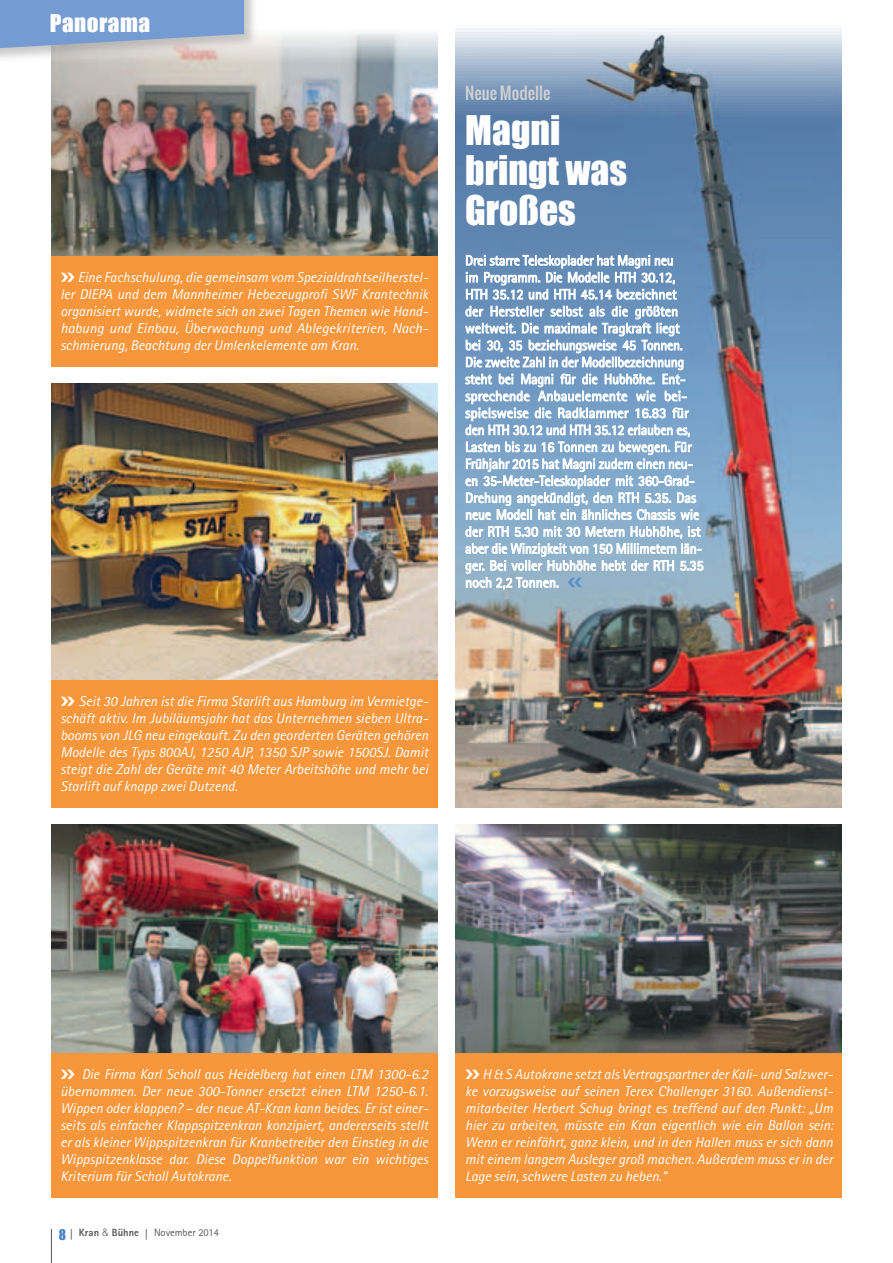
<style>
.page{position:relative;width:893px;height:1263px;background:#fff}
.page>*{position:absolute;margin:0;border:0;box-sizing:border-box;transform-origin:0 0}
.t1{font:37.5px/39.9px "Impact";color:#fff}
.t2{font:22.5px "Impact";letter-spacing:.02em;color:#fff}
.t3{font:16.5px "Oswald";color:#d1d2d4}
.t4{font:italic 14.25px/17px "Rotis Sans Serif";color:#fff;text-align:justify}
.t5{font:10.5px "Rotis Sans Serif";color:#57585a}
.s1{font-family:"Impact";font-size:13.5px;color:#4786c6}
.s2{font-family:"Frutiger";font-weight:700;font-stretch:condensed;font-size:10.65px}
.s3{font-weight:800}
.s4{font-family:"Helvetica";font-weight:300}
</style>
<div class="page">
<img style="left:456px;top:151px;width:386px;height:657px">
<img style="left:51px;top:32px;width:386px;height:225px">
<img style="left:456px;top:28px;width:386px;height:123px">
<img style="left:51px;top:825px;width:386px;height:228px">
<div style="left:51px;top:1053px;width:386px;height:144px;background:#f7963b"></div>
<img style="left:51px;top:384px;width:386px;height:296px">
<svg style="left:466px;top:255px;width:211px;height:45px"></svg>
<div style="left:51px;top:680px;width:386px;height:128px;background:#f7963b"></div>
<img style="left:456px;top:825px;width:386px;height:228px">
<div style="left:456px;top:1053px;width:386px;height:144px;background:#f7963b"></div>
<div style="left:51px;top:257px;width:386px;height:110px;background:#f7963b"></div>
<div style="left:0;top:0;width:258px;height:63px;background:#231f20;opacity:.25"></div>
<svg style="left:0;top:0;width:244px;height:48px;background:#80a2d0"></svg>
<hr style="left:51px;top:1229px;width:1px;height:34px;background:#57585a">
<svg style="left:465px;top:306px;width:238px;height:283px"></svg>
<h2 class="t2" style="left:50px;top:6px;width:102px">Panorama</h2>
<p class="t4" style="left:60px;top:269px;width:369px;text-indent:17px">Eine Fachschulung, die gemeinsam vom Spezialdrahtseilherstel&shy;ler DIEPA und dem Mannheimer Hebezeugprofi SWF Krantechnik organisiert wurde, widmete sich an zwei Tagen Themen wie Hand&shy;habung und Einbau, Überwachung und Ablegekriterien, Nach&shy;schmierung, Beachtung der Umlenkelemente am Kran.</p>
<p class="t3" style="left:465px;top:81px;width:87px">Neue Modelle</p>
<h1 class="t1" style="left:465px;top:110px;width:163px">Magni bringt was<br>Großes</h1>
<p class="t4" style="left:60px;top:693px;width:369px;text-indent:18px">Seit 30 Jahren ist die Firma Starlift aus Hamburg im Vermietge&shy;schäft aktiv. Im Jubiläumsjahr hat das Unternehmen sieben Ultra&shy;booms von JLG neu eingekauft. Zu den georderten Geräten gehören Modelle des Typs 800AJ, 1250 AJP, 1350 SJP sowie 1500SJ. Damit steigt die Zahl der Geräte mit 40 Meter Arbeitshöhe und mehr bei Starlift auf knapp zwei Dutzend.</p>
<p class="t4" style="left:60px;top:1066px;width:369px;text-indent:21px">Die Firma Karl Scholl aus Heidelberg hat einen LTM 1300-6.2 übernommen. Der neue 300-Tonner ersetzt einen LTM 1250-6.1.<br>Wippen oder klappen? – der neue AT-Kran kann beides. Er ist einer&shy;seits als einfacher Klappspitzenkran konzipiert, andererseits stellt er als kleiner Wippspitzenkran für Kranbetreiber den Einstieg in die Wippspitzenklasse dar. Diese Doppelfunktion war ein wichtiges Kriterium für Scholl Autokrane.</p>
<p class="t5" style="left:59px;top:1226px;width:162px"><span class="s1">8</span> <span class="s2">|</span> <span class="s3">Kran</span> <span class="s4">&amp;</span> <span class="s3">Bühne</span> <span class="s2">|</span> November 2014</p>
<p class="t4" style="left:465px;top:1066px;width:369px;text-indent:17px">H &amp; S Autokrane setzt als Vertragspartner der Kali- und Salzwer&shy;ke vorzugsweise auf seinen Terex Challenger 3160. Außendienst&shy;mitarbeiter Herbert Schug bringt es treffend auf den Punkt: „Um hier zu arbeiten, müsste ein Kran eigentlich wie ein Ballon sein:<br>Wenn er reinfährt, ganz klein, und in den Hallen muss er sich dann mit einem langem Ausleger groß machen. Außerdem muss er in der Lage sein, schwere Lasten zu heben.“</p>
</div>
